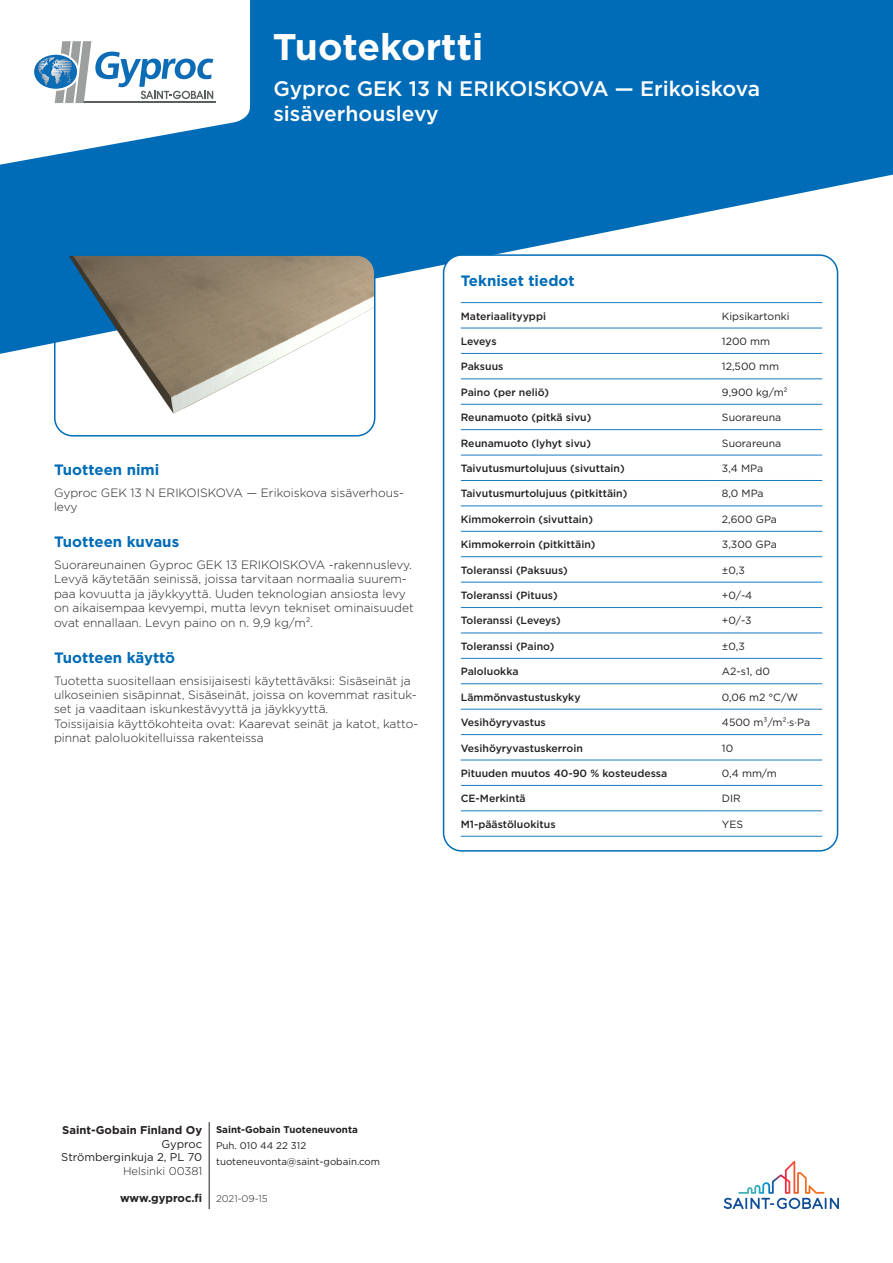
<style>
.page{position:relative;width:893px;height:1263px;background:#fff}
.page>*{position:absolute;margin:0;border:0;box-sizing:border-box;transform-origin:0 0}
.t1{font:700 37.05px "Gotham";color:#fff}
.Header_Name{font:500 21px/25.2px "Gotham";color:#fff}
.Longname{font:700 15px "Gotham";color:#006cb7}
.header_1{font:700 15px "Gotham";color:#006cb7}
.Shortname{font:300 12px/14.4px "Gotham";color:#231f20}
.t2{font:700 11.25px "Gotham";color:#231f20}
.t3{font:11.25px/13.5px "Gotham";color:#231f20;text-align:right}
.t4{font:300 11.25px "Gotham";color:#231f20}
.column_1{font:500 10.5px "Gotham";color:#231f20}
.column_2{font:10.5px "Gotham";color:#231f20}
.t5{font:9.75px/16.2px "Gotham";color:#231f20}
.t6{font:700 9.75px "Gotham";color:#231f20}
.t7{font:300 9.75px "Gotham";color:#231f20}
</style>
<div class="page">
<svg style="left:0;top:0;width:893px;height:354px;background:#227fc0"></svg>
<hr style="left:209px;top:1122px;width:1px;height:87px;background:#231f20">
<svg style="left:724px;top:1161px;width:115px;height:48px"></svg>
<svg style="left:0;top:0;width:250px;height:170px"></svg>
<img style="left:55px;top:255px;width:320px;height:179px">
<div style="left:54px;top:254px;width:321px;height:183px;border:2px solid #006cb7;border-radius:18px"></div>
<div style="left:444px;top:255px;width:393px;height:596px;background:#fff;border-radius:18px"></div>
<hr style="left:461px;top:302px;width:255px;height:1px;background:#197cc1">
<hr style="left:716px;top:302px;width:106px;height:1px;background:#197cc1">
<hr style="left:461px;top:328px;width:255px;height:1px;background:#197cc1">
<hr style="left:716px;top:328px;width:106px;height:1px;background:#197cc1">
<hr style="left:461px;top:353px;width:255px;height:1px;background:#197cc1">
<hr style="left:716px;top:353px;width:106px;height:1px;background:#197cc1">
<hr style="left:461px;top:378px;width:255px;height:1px;background:#197cc1">
<hr style="left:716px;top:378px;width:106px;height:1px;background:#197cc1">
<hr style="left:461px;top:404px;width:255px;height:1px;background:#197cc1">
<hr style="left:716px;top:404px;width:106px;height:1px;background:#197cc1">
<hr style="left:461px;top:429px;width:255px;height:1px;background:#197cc1">
<hr style="left:716px;top:429px;width:106px;height:1px;background:#197cc1">
<hr style="left:461px;top:455px;width:255px;height:1px;background:#197cc1">
<hr style="left:716px;top:455px;width:106px;height:1px;background:#197cc1">
<hr style="left:461px;top:480px;width:255px;height:1px;background:#197cc1">
<hr style="left:716px;top:480px;width:106px;height:1px;background:#197cc1">
<hr style="left:461px;top:505px;width:255px;height:1px;background:#197cc1">
<hr style="left:716px;top:505px;width:106px;height:1px;background:#197cc1">
<hr style="left:461px;top:531px;width:255px;height:1px;background:#197cc1">
<hr style="left:716px;top:531px;width:106px;height:1px;background:#197cc1">
<hr style="left:461px;top:556px;width:255px;height:1px;background:#197cc1">
<hr style="left:716px;top:556px;width:106px;height:1px;background:#197cc1">
<hr style="left:461px;top:582px;width:255px;height:1px;background:#197cc1">
<hr style="left:716px;top:582px;width:106px;height:1px;background:#197cc1">
<hr style="left:461px;top:607px;width:255px;height:1px;background:#197cc1">
<hr style="left:716px;top:607px;width:106px;height:1px;background:#197cc1">
<hr style="left:461px;top:633px;width:255px;height:1px;background:#197cc1">
<hr style="left:716px;top:633px;width:106px;height:1px;background:#197cc1">
<hr style="left:461px;top:658px;width:255px;height:1px;background:#197cc1">
<hr style="left:716px;top:658px;width:106px;height:1px;background:#197cc1">
<hr style="left:461px;top:683px;width:255px;height:1px;background:#197cc1">
<hr style="left:716px;top:683px;width:106px;height:1px;background:#197cc1">
<hr style="left:461px;top:709px;width:255px;height:1px;background:#197cc1">
<hr style="left:716px;top:709px;width:106px;height:1px;background:#197cc1">
<hr style="left:461px;top:734px;width:255px;height:1px;background:#197cc1">
<hr style="left:716px;top:734px;width:106px;height:1px;background:#197cc1">
<hr style="left:461px;top:760px;width:255px;height:1px;background:#197cc1">
<hr style="left:716px;top:760px;width:106px;height:1px;background:#197cc1">
<hr style="left:461px;top:785px;width:255px;height:1px;background:#197cc1">
<hr style="left:716px;top:785px;width:106px;height:1px;background:#197cc1">
<hr style="left:461px;top:810px;width:255px;height:1px;background:#197cc1">
<hr style="left:461px;top:836px;width:255px;height:1px;background:#197cc1">
<hr style="left:716px;top:810px;width:106px;height:1px;background:#197cc1">
<hr style="left:716px;top:836px;width:106px;height:1px;background:#197cc1">
<div style="left:443px;top:254px;width:395px;height:598px;border:2px solid #006cb7;border-radius:18px"></div>
<h1 class="t1" style="left:273px;top:22px;width:212px">Tuotekortti</h1>
<p class="Header_Name" style="left:273px;top:76px;width:488px">Gyproc GEK 13 N ERIKOISKOVA — Erikoiskova sisäverhouslevy</p>
<p class="Longname" style="left:54px;top:460px;width:107px">Tuotteen nimi</p>
<p class="Shortname" style="left:54px;top:485px;width:351px">Gyproc GEK 13 N ERIKOISKOVA — Erikoiskova sisäverhous&shy;levy</p>
<p class="Longname" style="left:54px;top:532px;width:127px">Tuotteen kuvaus</p>
<p class="Shortname" style="left:54px;top:557px;width:361px">Suorareunainen Gyproc GEK 13 ERIKOISKOVA -rakennuslevy.<br>Levyä käytetään seinissä, joissa tarvitaan normaalia suurem&shy;paa kovuutta ja jäykkyyttä. Uuden teknologian ansiosta levy on aikaisempaa kevyempi, mutta levyn tekniset ominaisuudet ovat ennallaan. Levyn paino on n. 9,9 kg/m².</p>
<p class="Longname" style="left:54px;top:647px;width:123px">Tuotteen käyttö</p>
<p class="Shortname" style="left:54px;top:673px;width:366px">Tuotetta suositellaan ensisijaisesti käytettäväksi: Sisäseinät ja ulkoseinien sisäpinnat, Sisäseinät, joissa on kovemmat rasituk&shy;set ja vaaditaan iskunkestävyyttä ja jäykkyyttä.<br>Toissijaisia käyttökohteita ovat: Kaarevat seinät ja katot, katto&shy;pinnat paloluokitelluissa rakenteissa</p>
<p class="header_1" style="left:461px;top:270px;width:115px">Tekniset tiedot</p>
<p class="column_1" style="left:461px;top:309px;width:87px">Materiaalityyppi</p>
<p class="column_2" style="left:722px;top:309px;width:69px">Kipsikartonki</p>
<p class="column_1" style="left:461px;top:334px;width:37px">Leveys</p>
<p class="column_2" style="left:722px;top:334px;width:50px">1200 mm</p>
<p class="column_1" style="left:461px;top:360px;width:44px">Paksuus</p>
<p class="column_2" style="left:722px;top:360px;width:59px">12,500 mm</p>
<p class="column_1" style="left:461px;top:385px;width:90px">Paino (per neliö)</p>
<p class="column_2" style="left:722px;top:385px;width:67px">9,900 kg/m²</p>
<p class="column_1" style="left:461px;top:411px;width:132px">Reunamuoto (pitkä sivu)</p>
<p class="column_2" style="left:722px;top:411px;width:61px">Suorareuna</p>
<p class="column_1" style="left:461px;top:436px;width:132px">Reunamuoto (lyhyt sivu)</p>
<p class="column_2" style="left:722px;top:436px;width:61px">Suorareuna</p>
<p class="column_1" style="left:461px;top:461px;width:165px">Taivutusmurtolujuus (sivuttain)</p>
<p class="column_2" style="left:722px;top:461px;width:43px">3,4 MPa</p>
<p class="column_1" style="left:461px;top:487px;width:168px">Taivutusmurtolujuus (pitkittäin)</p>
<p class="column_2" style="left:722px;top:487px;width:43px">8,0 MPa</p>
<p class="column_1" style="left:461px;top:512px;width:134px">Kimmokerroin (sivuttain)</p>
<p class="column_2" style="left:722px;top:512px;width:57px">2,600 GPa</p>
<p class="column_1" style="left:461px;top:538px;width:136px">Kimmokerroin (pitkittäin)</p>
<p class="column_2" style="left:722px;top:538px;width:56px">3,300 GPa</p>
<p class="column_1" style="left:461px;top:563px;width:108px">Toleranssi (Paksuus)</p>
<p class="column_2" style="left:722px;top:563px;width:24px">±0,3</p>
<p class="column_1" style="left:461px;top:588px;width:98px">Toleranssi (Pituus)</p>
<p class="column_2" style="left:722px;top:589px;width:32px">+0/-4</p>
<p class="column_1" style="left:461px;top:614px;width:102px">Toleranssi (Leveys)</p>
<p class="column_2" style="left:722px;top:614px;width:31px">+0/-3</p>
<p class="column_1" style="left:461px;top:639px;width:95px">Toleranssi (Paino)</p>
<p class="column_2" style="left:722px;top:639px;width:24px">±0,3</p>
<p class="column_1" style="left:461px;top:665px;width:59px">Paloluokka</p>
<p class="column_2" style="left:722px;top:665px;width:50px">A2-s1, d0</p>
<p class="column_1" style="left:461px;top:690px;width:121px">Lämmönvastustuskyky</p>
<p class="column_2" style="left:722px;top:690px;width:78px">0,06 m2 °C/W</p>
<p class="column_1" style="left:461px;top:715px;width:86px">Vesihöyryvastus</p>
<p class="column_2" style="left:722px;top:716px;width:90px">4500 m³/m²·s·Pa</p>
<p class="column_1" style="left:461px;top:741px;width:124px">Vesihöyryvastuskerroin</p>
<p class="column_2" style="left:722px;top:741px;width:13px">10</p>
<p class="column_1" style="left:461px;top:766px;width:208px">Pituuden muutos 40-90 % kosteudessa</p>
<p class="column_2" style="left:722px;top:766px;width:56px">0,4 mm/m</p>
<p class="column_1" style="left:461px;top:792px;width:66px">CE-Merkintä</p>
<p class="column_2" style="left:722px;top:792px;width:20px">DIR</p>
<p class="column_1" style="left:461px;top:817px;width:96px">M1-päästöluokitus</p>
<p class="column_2" style="left:722px;top:817px;width:23px">YES</p>
<p class="t2" style="left:62px;top:1123px;width:141px">Saint-Gobain Finland Oy</p>
<p class="t3" style="left:61px;top:1137px;width:143px">Gyproc<br>Strömberginkuja 2, PL 70</p>
<p class="t4" style="left:123px;top:1163px;width:81px">Helsinki 00381</p>
<p class="t2" style="left:120px;top:1190px;width:84px">www.gyproc.fi</p>
<p class="t6" style="left:216px;top:1123px;width:143px">Saint-Gobain Tuoteneuvonta</p>
<p class="t5" style="left:216px;top:1137px;width:166px">Puh. 010 44 22 312 tuoteneuvonta@saint-gobain.com</p>
<p class="t7" style="left:216px;top:1192px;width:53px">2021-09-15</p>
</div>
